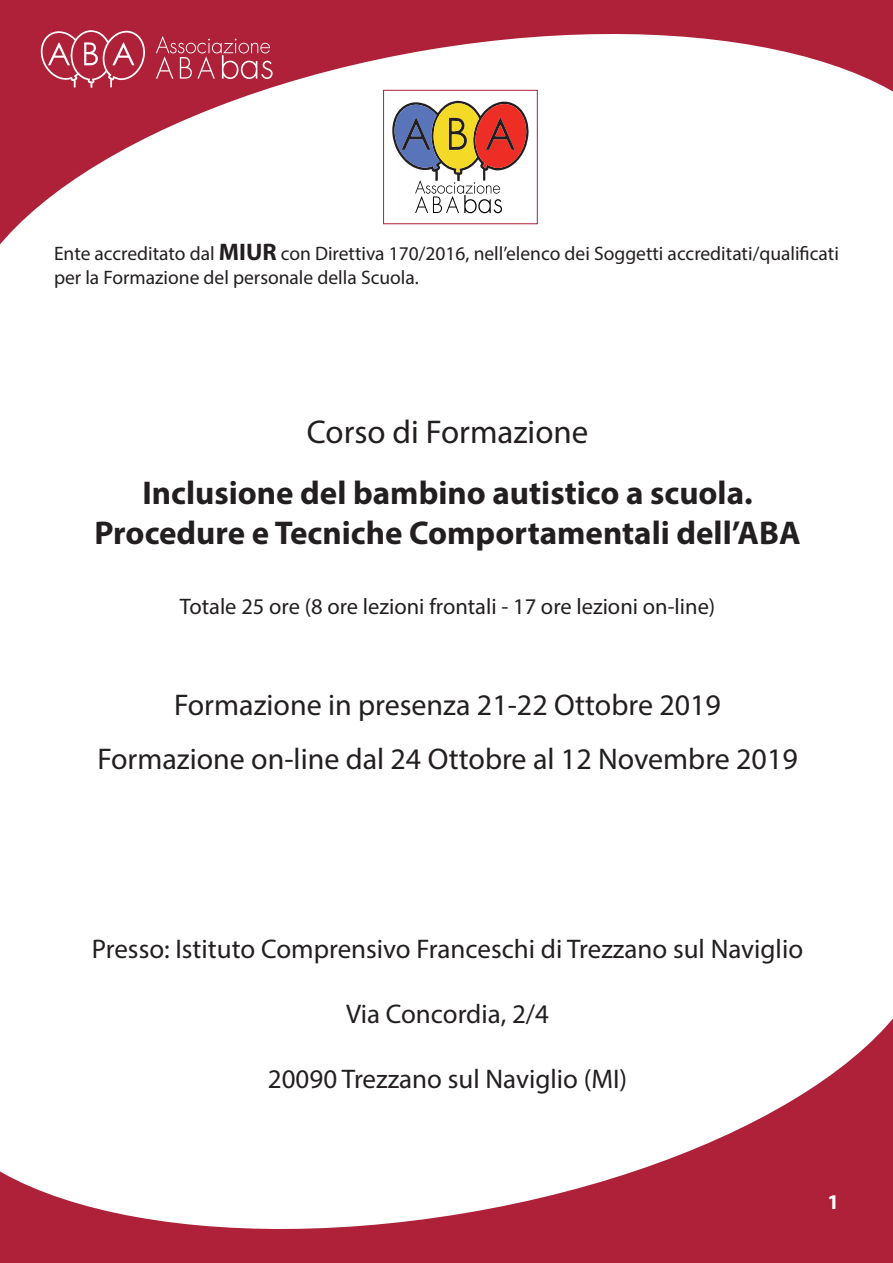
<style>
.page{position:relative;width:893px;height:1263px;background:#fff}
.page>*{position:absolute;margin:0;border:0;box-sizing:border-box;transform-origin:0 0}
.t1{font:700 33px/39.6px "Myriad Pro";color:#231f20;text-align:center}
.t2{font:33px "Myriad Pro";color:#231f20}
.t3{font:30px/54px "Myriad Pro";color:#231f20;text-align:center}
.t4{font:27px "Myriad Pro";color:#231f20}
.t5{font:22.5px "Myriad Pro";color:#231f20}
.t6{font:700 21px "Myriad Pro";color:#fff}
.t7{font:19.5px/23.4px "Myriad Pro";color:#231f20}
.s1{font-weight:700;font-size:24px}
</style>
<div class="page">
<svg style="left:0;top:3px;width:893px;height:242px"></svg>
<svg style="left:156px;top:36px;width:117px;height:43px;background:#ba4357"></svg>
<svg style="left:41px;top:30px;width:104px;height:58px;background:#bc475a"></svg>
<svg style="left:0;top:1018px;width:893px;height:242px"></svg>
<svg style="left:392px;top:101px;width:137px;height:112px"></svg>
<div style="left:383px;top:90px;width:155px;height:134px;border:1px solid #ae2138"></div>
<p class="t7" style="left:54px;top:242px;width:786px">Ente accreditato dal <span class="s1">MIUR</span> con Direttiva 170/2016, nell’elenco dei Soggetti accreditati/qualificati per la Formazione del personale della Scuola.</p>
<h1 class="t2" style="left:307px;top:412px;width:283px">Corso di Formazione</h1>
<h1 class="t1" style="left:94px;top:472px;width:708px">Inclusione del bambino autistico a scuola.<br>Procedure e Tecniche Comportamentali dell’ABA</h1>
<p class="t5" style="left:180px;top:593px;width:537px">Totale 25 ore (8 ore lezioni frontali - 17 ore lezioni on-line)</p>
<h2 class="t3" style="left:97px;top:677px;width:702px">Formazione in presenza 21-22 Ottobre 2019<br>Formazione on-line dal 24 Ottobre al 12 Novembre 2019</h2>
<h3 class="t4" style="left:92px;top:932px;width:713px">Presso: Istituto Comprensivo Franceschi di Trezzano sul Naviglio</h3>
<h3 class="t4" style="left:346px;top:997px;width:205px">Via Concordia, 2/4</h3>
<h3 class="t4" style="left:268px;top:1062px;width:361px">20090 Trezzano sul Naviglio (MI)</h3>
<p class="t6" style="left:827px;top:1188px;width:13px">1</p>
</div>
